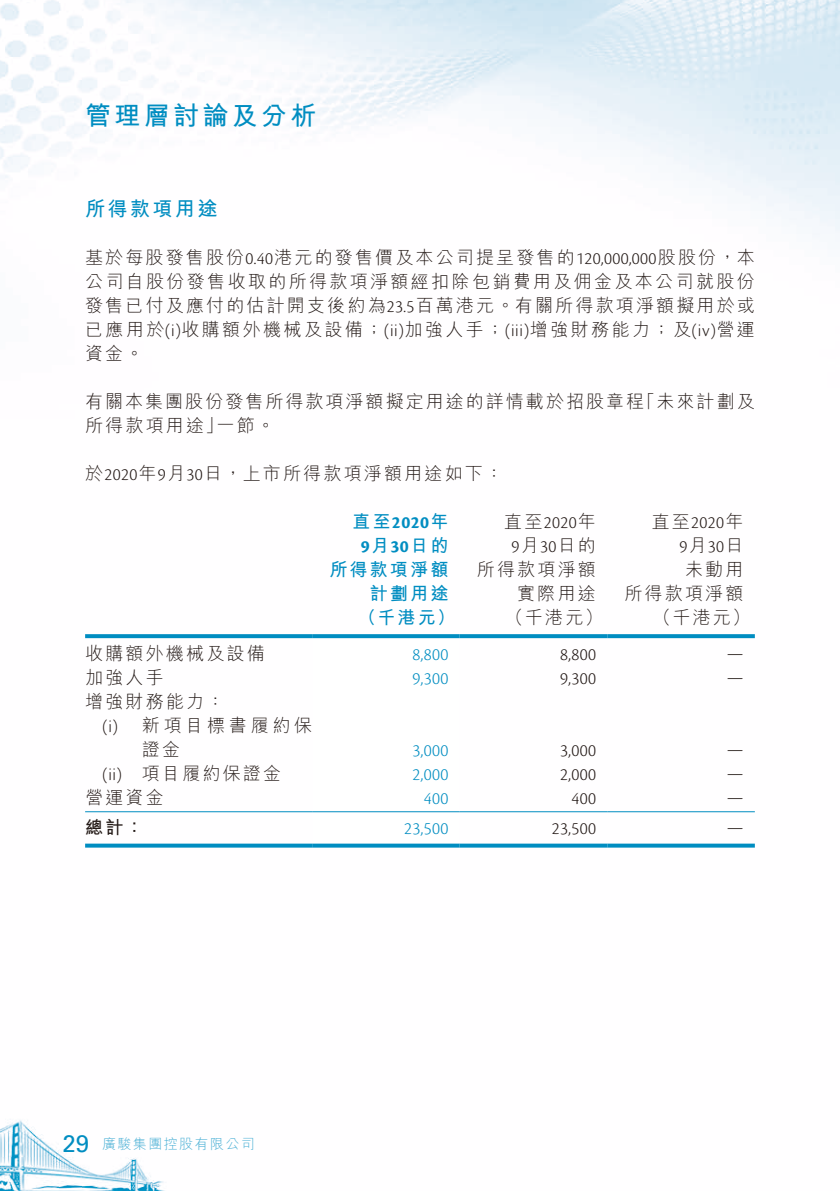
<style>
.page{position:relative;width:840px;height:1191px;background:#fff}
.page>*{position:absolute;margin:0;border:0;box-sizing:border-box;transform-origin:0 0}
.t1{font:700 26px "M Hei HK";letter-spacing:.13em;color:#008dc1}
.t2{font:700 20px "M Hei HK";letter-spacing:.12em;color:#008dc1}
.t3{font:300 18px/24px "M Hei HK";letter-spacing:.12em;color:#231916;text-align:right}
.t4{font:300 18px/24px "Cronos Pro";letter-spacing:.02em;color:#231916;text-align:center}
.t5{font:300 18px "Cronos Pro";letter-spacing:.02em;color:#008dc1}
.t6{font:700 18px/24px "M Hei HK";letter-spacing:.12em;color:#008dc1;text-align:right}
.t7{font:700 18px/24px "Cronos Pro";letter-spacing:.02em;color:#008dc1;text-align:center}
.t8{font:300 18px "M Hei HK";letter-spacing:.205em;color:#231916}
.t9{font:700 18px "M Hei HK";color:#231916}
.t10{font:300 14px "M Hei HK";letter-spacing:.1em;color:#46aed4}
.s1{font-family:"Cronos Pro"}
.s2{font-family:"M Hei HK"}
.s3{font-family:"Univers LT Std";font-weight:400;font-size:24px;color:#008dc1}
</style>
<div class="page">
<img style="left:0;top:0;width:839px;height:1191px">
<svg style="left:312px;top:638px;width:147px;height:205px"></svg>
<svg style="left:85px;top:634px;width:227px;height:4px"></svg>
<svg style="left:312px;top:634px;width:147px;height:4px"></svg>
<svg style="left:459px;top:634px;width:148px;height:4px"></svg>
<svg style="left:607px;top:634px;width:147px;height:4px"></svg>
<hr style="left:85px;top:811px;width:227px;height:1px;background:#008dc1">
<hr style="left:312px;top:811px;width:147px;height:1px;background:#008dc1">
<hr style="left:459px;top:811px;width:148px;height:1px;background:#008dc1">
<hr style="left:607px;top:811px;width:147px;height:1px;background:#008dc1">
<svg style="left:85px;top:843px;width:227px;height:4px"></svg>
<svg style="left:312px;top:843px;width:147px;height:4px"></svg>
<svg style="left:459px;top:843px;width:148px;height:4px"></svg>
<svg style="left:607px;top:843px;width:147px;height:4px"></svg>
<h1 class="t1" style="left:85px;top:97px;width:233px">管理層討論及分析</h1>
<p class="t2" style="left:85px;top:194px;width:134px">所得款項用途</p>
<p class="t3" style="left:85px;top:245px;width:671px;text-align:justify">基於每股發售股份<span class="s1">0.40</span>港元的發售價及本公司提呈發售的<span class="s1">120,000,000</span>股股份，本公司自股份發售收取的所得款項淨額經扣除包銷費用及佣金及本公司就股份發售已付及應付的估計開支後約為<span class="s1">23.5</span>百萬港元。有關所得款項淨額擬用於或已應用於<span class="s1">(i)</span>收購額外機械及設備；<span class="s1">(ii)</span>加強人手；<span class="s1">(iii)</span>增強財務能力；及<span class="s1">(iv)</span>營運資金。</p>
<p class="t3" style="left:85px;top:389px;width:670px;text-align:left">有關本集團股份發售所得款項淨額擬定用途的詳情載於招股章程「未來計劃及所得款項用途」一節。</p>
<p class="t3" style="left:85px;top:461px;width:419px">於<span class="s1">2020</span>年<span class="s1">9</span>月<span class="s1">30</span>日，上市所得款項淨額用途如下：</p>
<p class="t7" style="left:352px;top:511px;width:97px"><span class="s2">直至</span>2020<span class="s2">年<br></span>9<span class="s2">月</span>30<span class="s2">日的</span></p>
<p class="t6" style="left:329px;top:556px;width:120px">所得款項淨額計劃用途</p>
<p class="t4" style="left:651px;top:511px;width:93px;text-align:right"><span class="s2">直至</span>2020<span class="s2">年<br></span>9<span class="s2">月</span>30<span class="s2">日</span></p>
<p class="t3" style="left:624px;top:557px;width:120px">未動用<br>所得款項淨額</p>
<p class="t4" style="left:504px;top:511px;width:93px"><span class="s2">直至</span>2020<span class="s2">年<br></span>9<span class="s2">月</span>30<span class="s2">日的</span></p>
<p class="t3" style="left:476px;top:557px;width:120px">所得款項淨額實際用途</p>
<p class="t6" style="left:358px;top:604px;width:98px">（千港元）</p>
<p class="t3" style="left:505px;top:605px;width:98px">（千港元）</p>
<p class="t3" style="left:652px;top:605px;width:98px">（千港元）</p>
<p class="t3" style="left:85px;top:641px;width:181px">收購額外機械及設備</p>
<p class="t5" style="left:412px;top:644px;width:37px">8,800</p>
<p class="t4" style="left:559px;top:642px;width:37px">8,800</p>
<p class="t4" style="left:726px;top:641px;width:18px">—</p>
<p class="t3" style="left:85px;top:665px;width:80px">加強人手</p>
<p class="t5" style="left:412px;top:668px;width:37px">9,300</p>
<p class="t4" style="left:559px;top:666px;width:37px">9,300</p>
<p class="t4" style="left:726px;top:665px;width:18px">—</p>
<p class="t3" style="left:85px;top:689px;width:141px">增強財務能力：</p>
<p class="t8" style="left:102px;top:716px;width:211px"><span class="s1">(i)</span> 新項目標書履約保</p>
<p class="t3" style="left:142px;top:737px;width:40px">證金</p>
<p class="t5" style="left:412px;top:740px;width:37px">3,000</p>
<p class="t4" style="left:559px;top:738px;width:37px">3,000</p>
<p class="t4" style="left:726px;top:737px;width:18px">—</p>
<p class="t3" style="left:102px;top:761px;width:180px"><span class="s1">(ii)</span> 項目履約保證金</p>
<p class="t5" style="left:412px;top:764px;width:37px">2,000</p>
<p class="t4" style="left:559px;top:762px;width:37px">2,000</p>
<p class="t4" style="left:726px;top:761px;width:18px">—</p>
<p class="t3" style="left:85px;top:785px;width:80px">營運資金</p>
<p class="t5" style="left:423px;top:788px;width:26px">400</p>
<p class="t4" style="left:571px;top:786px;width:26px">400</p>
<p class="t4" style="left:726px;top:785px;width:18px">—</p>
<p class="t9" style="left:85px;top:814px;width:60px">總計：</p>
<p class="t5" style="left:404px;top:818px;width:46px">23,500</p>
<p class="t4" style="left:551px;top:816px;width:46px">23,500</p>
<p class="t4" style="left:726px;top:815px;width:18px">—</p>
<p class="t10" style="left:62px;top:1137px;width:194px"><span class="s3">29</span> 廣駿集團控股有限公司</p>
</div>
